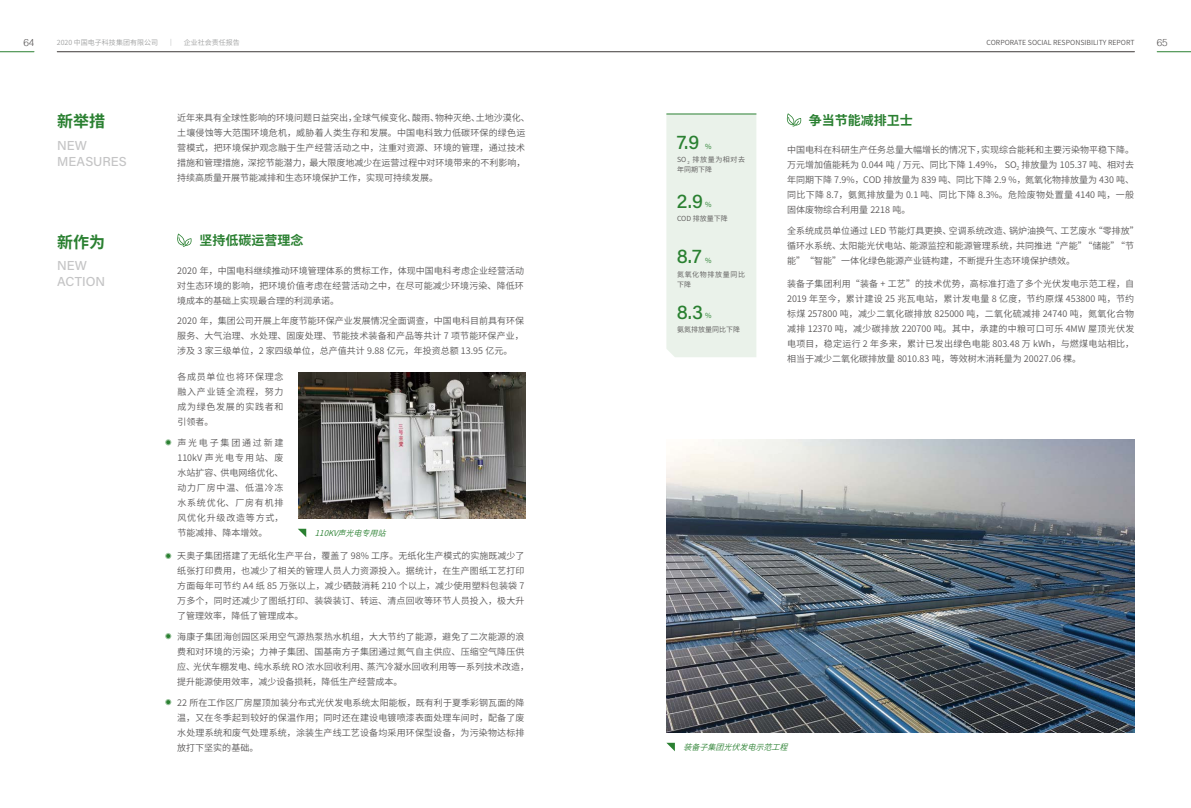
<style>
.page{position:relative;width:1191px;height:808px;background:#fff}
.page>*{position:absolute;margin:0;border:0;box-sizing:border-box;transform-origin:0 0}
.t1{font:20px "Acumin Variable Concept";color:#2a8031}
.t2{font:700 16px "Source Han Sans CN";color:#2a8031}
.t3{font:13px/15.7px "Acumin Variable Concept";letter-spacing:.025em;color:#c4c4c5}
.t4{font:700 13px "Source Han Sans CN";color:#2a8031}
.t5{font:300 10px "Helvetica";color:#595757}
.t6{font:9px/15px "Source Han Sans CN";color:#595757;text-align:justify}
.t7{font:italic 8px "Source Han Sans CN";color:#2a8031}
.t8{font:7px "Source Han Sans CN";color:#595757}
.t9{font:7px/10px "Source Han Sans CN";letter-spacing:.09em;color:#595757}
.t10{font:7px "Source Han Sans CN";color:#9fa0a0}
.t11{font:7px "Source Han Sans CN";color:#2a8031}
</style>
<div class="page">
<img style="left:298px;top:373px;width:228px;height:145px">
<div style="left:666px;top:114px;width:90px;height:243px;background:#eaf2ea"></div>
<hr style="left:666px;top:113px;width:90px;height:1px;background:#2a8031">
<svg style="left:177px;top:234px;width:15px;height:13px"></svg>
<svg style="left:787px;top:113px;width:15px;height:14px"></svg>
<img style="left:666px;top:439px;width:468px;height:294px">
<svg style="left:666px;top:743px;width:9px;height:8px"></svg>
<svg style="left:298px;top:529px;width:8px;height:8px"></svg>
<svg style="left:165px;top:439px;width:6px;height:6px"></svg>
<svg style="left:165px;top:553px;width:6px;height:6px"></svg>
<svg style="left:165px;top:633px;width:6px;height:6px"></svg>
<svg style="left:165px;top:699px;width:6px;height:6px"></svg>
<p class="t5" style="left:23px;top:34px;width:13px">64</p>
<p class="t10" style="left:57px;top:39px;width:103px">2020 中国电子科技集团有限公司</p>
<p class="t10" style="left:167px;top:39px;width:8px">｜</p>
<p class="t10" style="left:184px;top:39px;width:57px">企业社会责任报告</p>
<p class="t8" style="left:986px;top:39px;width:149px">CORPORATE SOCIAL RESPONSIBILITY REPORT</p>
<p class="t5" style="left:1156px;top:34px;width:13px">65</p>
<p class="t6" style="left:177px;top:111px;width:354px;text-align:left">近年来具有全球性影响的环境问题日益突出，全球气候变化、酸雨、物种灭绝、土地沙漠化、土壤侵蚀等大范围环境危机，威胁着人类生存和发展。中国电科致力低碳环保的绿色运营模式，把环境保护观念融于生产经营活动之中，注重对资源、环境的管理，通过技术措施和管理措施，深挖节能潜力，最大限度地减少在运营过程中对环境带来的不利影响，持续高质量开展节能减排和生态环境保护工作，实现可持续发展。</p>
<h2 class="t2" style="left:57px;top:113px;width:49px">新举措</h2>
<h3 class="t4" style="left:809px;top:113px;width:105px">争当节能减排卫士</h3>
<h3 class="t3" style="left:57px;top:137px;width:71px">NEW<br>MEASURES</h3>
<h1 class="t1" style="left:676px;top:128px;width:24px">7.9</h1>
<p class="t11" style="left:705px;top:142px;width:8px">%</p>
<p class="t6" style="left:787px;top:143px;width:349px">中国电科在科研生产任务总量大幅增长的情况下，实现综合能耗和主要污染物平稳下降。万元增加值能耗为 0.044 吨 / 万元、同比下降 1.49%， SO<sub>2</sub> 排放量为 105.37 吨、相对去年同期下降 7.9%，COD 排放量为 839 吨、同比下降 2.9 %，氮氧化物排放量为 430 吨、同比下降 8.7，氨氮排放量为 0.1 吨、同比下降 8.3%。危险废物处置量 4140 吨，一般固体废物综合利用量 2218 吨。</p>
<p class="t6" style="left:787px;top:223px;width:353px;text-align:left">全系统成员单位通过 LED 节能灯具更换、空调系统改造、锅炉油换气、工艺废水“零排放”循环水系统、太阳能光伏电站、能源监控和能源管理系统，共同推进“产能”“储能”“节能”“智能”一体化绿色能源产业链构建，不断提升生态环境保护绩效。</p>
<p class="t9" style="left:677px;top:155px;width:70px">SO <sub>2</sub> 排放量为相对去年同期下降</p>
<h1 class="t1" style="left:676px;top:187px;width:27px">2.9</h1>
<p class="t11" style="left:705px;top:201px;width:8px">%</p>
<p class="t8" style="left:677px;top:214px;width:52px">COD 排放量下降</p>
<h3 class="t4" style="left:200px;top:233px;width:106px">坚持低碳运营理念</h3>
<h2 class="t2" style="left:57px;top:233px;width:49px">新作为</h2>
<h3 class="t3" style="left:57px;top:257px;width:49px">NEW<br>ACTION</h3>
<h1 class="t1" style="left:676px;top:243px;width:26px">8.7</h1>
<p class="t11" style="left:705px;top:256px;width:8px">%</p>
<p class="t6" style="left:177px;top:263px;width:348px">2020 年，中国电科继续推动环境管理体系的贯标工作，体现中国电科考虑企业经营活动对生态环境的影响，把环境价值考虑在经营活动之中，在尽可能减少环境污染、降低环境成本的基础上实现最合理的利润承诺。</p>
<p class="t6" style="left:177px;top:314px;width:348px">2020 年，集团公司开展上年度节能环保产业发展情况全面调查，中国电科目前具有环保服务、大气治理、水处理、固废处理、节能技术装备和产品等共计 7 项节能环保产业，涉及 3 家三级单位，2 家四级单位，总产值共计 9.88 亿元，年投资总额 13.95 亿元。</p>
<p class="t9" style="left:677px;top:269px;width:70px">氮氧化物排放量同比下降</p>
<p class="t8" style="left:677px;top:326px;width:64px">氨氮排放量同比下降</p>
<p class="t6" style="left:787px;top:277px;width:349px">装备子集团利用“装备 + 工艺”的技术优势，高标准打造了多个光伏发电示范工程，自2019 年至今，累计建设 25 兆瓦电站，累计发电量 8 亿度，节约原煤 453800 吨，节约标煤 257800 吨，减少二氧化碳排放 825000 吨，二氧化硫减排 24740 吨，氮氧化合物减排 12370 吨，减少碳排放 220700 吨。其中，承建的中粮可口可乐 4MW 屋顶光伏发电项目，稳定运行 2 年多来，累计已发出绿色电能 803.48 万 kWh，与燃煤电站相比，相当于减少二氧化碳排放量 8010.83 吨，等效树木消耗量为 20027.06 棵。</p>
<h1 class="t1" style="left:676px;top:298px;width:28px">8.3</h1>
<p class="t11" style="left:705px;top:312px;width:8px">%</p>
<p class="t6" style="left:177px;top:370px;width:108px">各成员单位也将环保理念融入产业链全流程，努力成为绿色发展的实践者和引领者。</p>
<p class="t6" style="left:177px;top:435px;width:108px">声光电子集团通过新建110kV 声光电专用站、废水站扩容、供电网络优化、动力厂房中温、低温冷冻水系统优化、厂房有机排风优化升级改造等方式，节能减排、降本增效。</p>
<p class="t7" style="left:315px;top:528px;width:78px">110KV声光电专用站</p>
<p class="t6" style="left:177px;top:549px;width:349px">天奥子集团搭建了无纸化生产平台，覆盖了 98% 工序。无纸化生产模式的实施既减少了纸张打印费用，也减少了相关的管理人员人力资源投入。据统计，在生产图纸工艺打印方面每年可节约 A4 纸 85 万张以上，减少硒鼓消耗 210 个以上，减少使用塑料包装袋 7万多个，同时还减少了图纸打印、装袋装订、转运、清点回收等环节人员投入，极大升了管理效率，降低了管理成本。</p>
<p class="t6" style="left:177px;top:629px;width:353px;text-align:left">海康子集团海创园区采用空气源热泵热水机组，大大节约了能源，避免了二次能源的浪费和对环境的污染；力神子集团、国基南方子集团通过氮气自主供应、压缩空气降压供应、光伏车棚发电、纯水系统 RO 浓水回收利用、蒸汽冷凝水回收利用等一系列技术改造，提升能源使用效率，减少设备损耗，降低生产经营成本。</p>
<p class="t6" style="left:177px;top:695px;width:349px">22 所在工作区厂房屋顶加装分布式光伏发电系统太阳能板，既有利于夏季彩钢瓦面的降温，又在冬季起到较好的保温作用；同时还在建设电镀喷漆表面处理车间时，配备了废水处理系统和废气处理系统，涂装生产线工艺设备均采用环保型设备，为污染物达标排放打下坚实的基础。</p>
<p class="t7" style="left:683px;top:742px;width:112px">装备子集团光伏发电示范工程</p>
</div>
